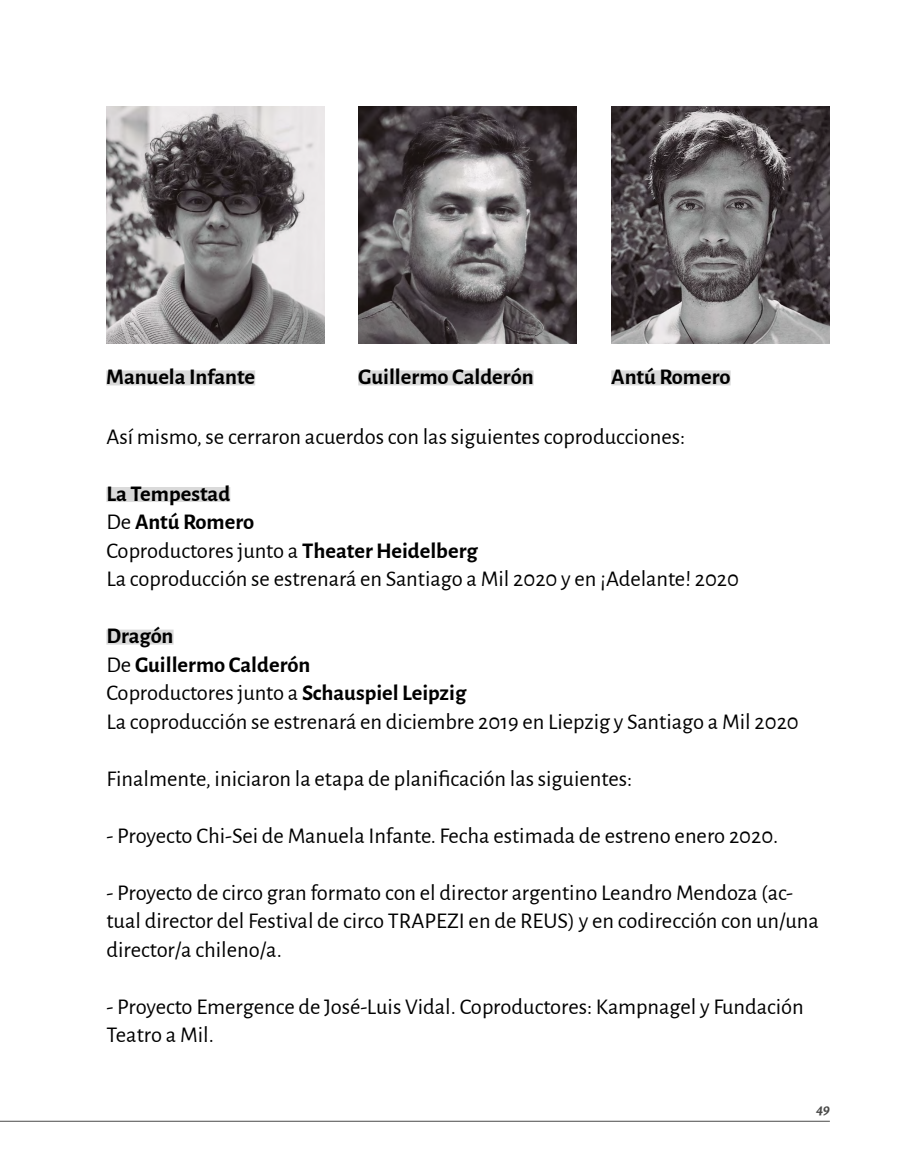
<style>
.page{position:relative;width:915px;height:1170px;background:#fff}
.page>*{position:absolute;margin:0;border:0;box-sizing:border-box;transform-origin:0 0}
.t1{font:22.5px/28.5px "Alegreya Sans";color:#000}
.t2{font:700 22.5px "Alegreya Sans";color:#000}
.t3{font:italic 700 15px "Alegreya";color:#4a4a49}
.s1{font-weight:700}
</style>
<div class="page">
<hr style="left:0;top:1120px;width:829px;height:1px;background:#4a4a49">
<div style="left:106px;top:487px;width:124px;height:15px;background:#dadada"></div>
<div style="left:106px;top:629px;width:67px;height:15px;background:#dadada"></div>
<img style="left:358px;top:106px;width:218px;height:237px">
<img style="left:106px;top:106px;width:218px;height:237px">
<img style="left:611px;top:106px;width:218px;height:237px">
<div style="left:106px;top:370px;width:149px;height:15px;background:#dadada"></div>
<div style="left:358px;top:370px;width:175px;height:15px;background:#dadada"></div>
<div style="left:611px;top:370px;width:119px;height:15px;background:#dadada"></div>
<p class="t2" style="left:106px;top:360px;width:150px">Manuela Infante</p>
<p class="t2" style="left:358px;top:360px;width:177px">Guillermo Calderón</p>
<p class="t2" style="left:611px;top:360px;width:121px">Antú Romero</p>
<p class="t1" style="left:106px;top:421px;width:580px">Así mismo, se cerraron acuerdos con las siguientes coproducciones:</p>
<p class="t1" style="left:106px;top:478px;width:634px"><span class="s1">La Tempestad<br></span>De <span class="s1">Antú Romero<br></span>Coproductores junto a <span class="s1">Theater Heidelberg<br></span>La coproducción se estrenará en Santiago a Mil 2020 y en ¡Adelante! 2020</p>
<p class="t1" style="left:106px;top:620px;width:693px"><span class="s1">Dragón<br></span>De <span class="s1">Guillermo Calderón<br></span>Coproductores junto a <span class="s1">Schauspiel Leipzig<br></span>La coproducción se estrenará en diciembre 2019 en Liepzig y Santiago a Mil 2020</p>
<p class="t1" style="left:106px;top:763px;width:527px">Finalmente, iniciaron la etapa de planificación las siguientes:</p>
<p class="t1" style="left:106px;top:820px;width:673px">- Proyecto Chi-Sei de Manuela Infante. Fecha estimada de estreno enero 2020.</p>
<p class="t1" style="left:106px;top:877px;width:713px">- Proyecto de circo gran formato con el director argentino Leandro Mendoza (ac&shy;tual director del Festival de circo TRAPEZI en de REUS) y en codirección con un/una director/a chileno/a.</p>
<p class="t1" style="left:106px;top:991px;width:698px">- Proyecto Emergence de José-Luis Vidal. Coproductores: Kampnagel y Fundación<br>Teatro a Mil.</p>
<p class="t3" style="left:816px;top:1097px;width:15px">49</p>
</div>
